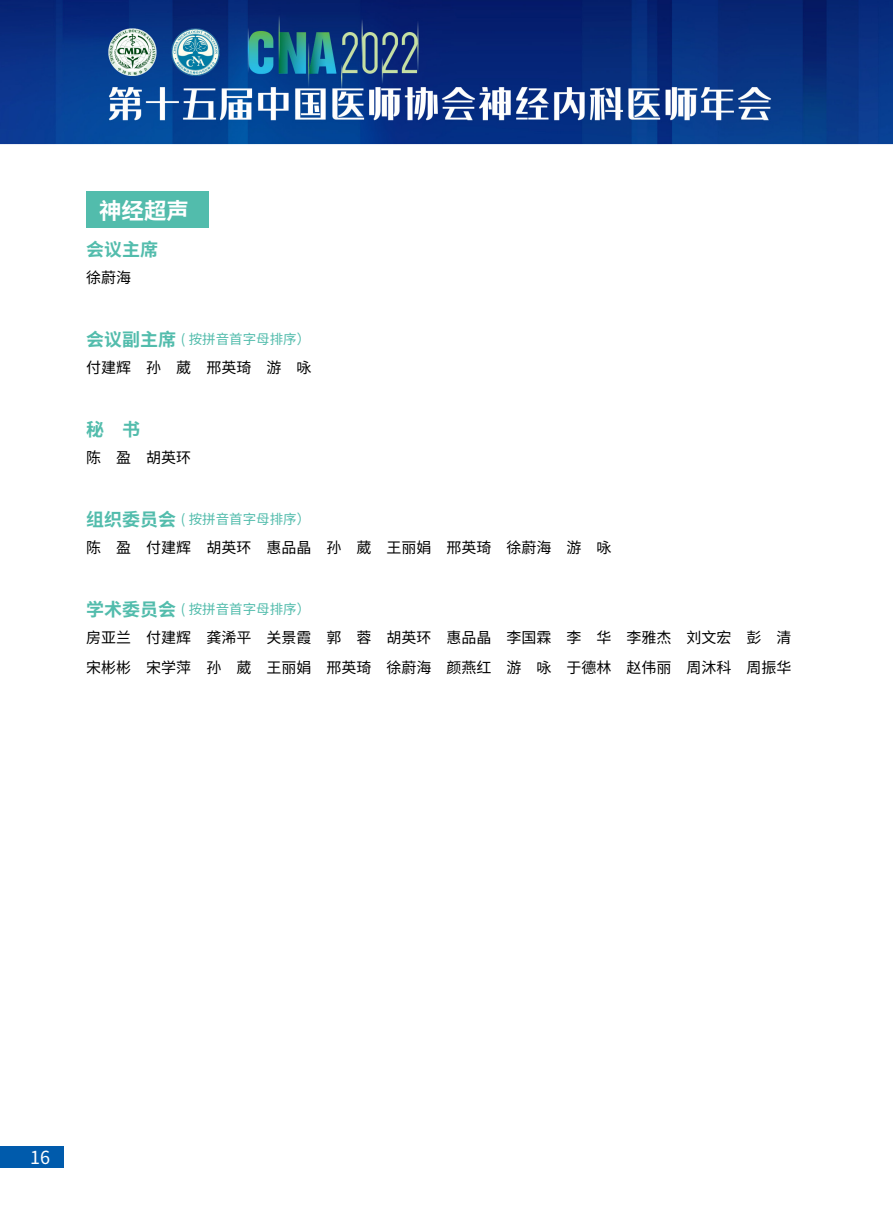
<style>
.page{position:relative;width:893px;height:1212px;background:#fff}
.page>*{position:absolute;margin:0;border:0;box-sizing:border-box;transform-origin:0 0}
.t1{font:700 22.5px "Source Han Sans CN";color:#fff}
.t2{font:700 18px "Source Han Sans CN";color:#52bcac}
.t3{font:18px "Source Han Sans CN";color:#fff}
.t4{font:15px/30px "Source Han Sans CN";color:#000}
.t5{font:15px "Source Han Sans CN";letter-spacing:1em;color:#000}
.t6{font:13.5px "Source Han Sans CN";color:#52bcac}
.s1{font-weight:700;font-size:18px}
</style>
<div class="page">
<img style="left:0;top:0;width:893px;height:228px">
<div style="left:0;top:1146px;width:64px;height:22px;background:#005bac"></div>
<div style="left:86px;top:191px;width:123px;height:36px;background:#52bcac"></div>
<h1 class="t1" style="left:99px;top:198px;width:91px">神经超声</h1>
<p class="t2" style="left:86px;top:239px;width:74px">会议主席</p>
<p class="t4" style="left:86px;top:263px;width:47px">徐蔚海</p>
<p class="t6" style="left:86px;top:331px;width:225px"><span class="s1">会议副主席</span> ( 按拼音首字母排序）</p>
<p class="t5" style="left:86px;top:359px;width:227px">付建辉孙葳邢英琦游咏</p>
<p class="t2" style="left:86px;top:419px;width:56px">秘 书</p>
<p class="t4" style="left:86px;top:443px;width:107px">陈 盈 胡英环</p>
<p class="t6" style="left:86px;top:511px;width:225px"><span class="s1">组织委员会</span> ( 按拼音首字母排序）</p>
<p class="t4" style="left:86px;top:533px;width:527px">陈 盈 付建辉 胡英环 惠品晶 孙 葳 王丽娟 邢英琦 徐蔚海 游 咏</p>
<p class="t6" style="left:86px;top:601px;width:225px"><span class="s1">学术委员会</span> ( 按拼音首字母排序）</p>
<p class="t4" style="left:86px;top:623px;width:707px">房亚兰 付建辉 龚浠平 关景霞 郭 蓉 胡英环 惠品晶 李国霖 李 华 李雅杰 刘文宏 彭 清宋彬彬 宋学萍 孙 葳 王丽娟 邢英琦 徐蔚海 颜燕红 游 咏 于德林 赵伟丽 周沐科 周振华</p>
<p class="t3" style="left:30px;top:1147px;width:21px">16</p>
</div>
